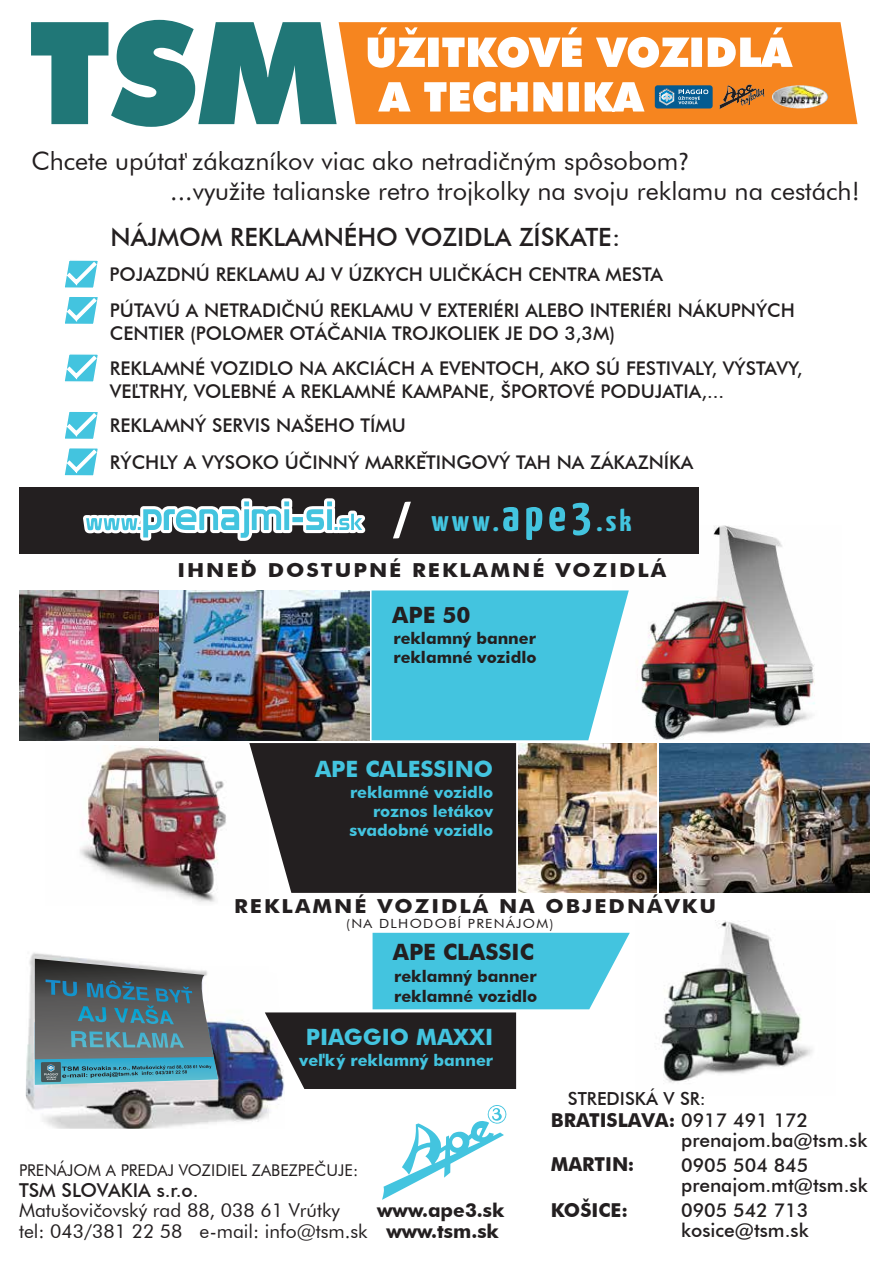
<style>
.page{position:relative;width:893px;height:1263px;background:#fff}
.page>*{position:absolute;margin:0;border:0;box-sizing:border-box;transform-origin:0 0}
.t1{font:700 29.7px "Yanone Kaffeesatz";color:#43c4df;scale:1.11 1}
.t2{font:25.35px "Futura BT";color:#231f20}
.t3{font:500 25.2px "Futura BT";color:#231f20}
.t4{font:700 22.5px "Futura BT";color:#43c4df}
.t5{font:700 22.5px "Futura BT";color:#231f20}
.t6{font:700 19.35px "Futura BT";letter-spacing:.095em;color:#231f20;scale:1.11 1}
.t7{font:500 19.2px/20.1px "Futura BT";color:#231f20}
.t8{font:19.2px "Futura BT";color:#231f20}
.t9{font:700 19.2px "Futura BT";color:#231f20}
.t10{font:500 18.9px/22.6px "Futura BT";color:#231f20}
.t11{font:500 18.9px "Futura BT";color:#231f20;scale:1.11 1}
.t12{font:500 18px "Futura BT";color:#231f20}
.t13{font:700 16.2px/19.5px "Futura BT";color:#43c4df;text-align:right}
.t14{font:700 16.2px/19.5px "Futura BT";color:#231f20}
.t15{font:16.2px "Futura BT";color:#231f20}
.t16{font:700 16.2px "Futura BT";color:#43c4df;scale:1.11 1}
.t17{font:16.2px "Myriad Pro";color:#231f20;scale:1.11 1}
.t18{font:12.6px "Futura BT";letter-spacing:.095em;color:#231f20;scale:1.11 1}
.s1{font-family:"Myriad Pro"}
.s2{font-size:46.8px;color:#fff}
.s3{font-size:46.8px}
.s4{font-weight:700}
</style>
<div class="page">
<svg style="left:339px;top:22px;width:518px;height:102px;background:#f69237"></svg>
<svg style="left:31px;top:20px;width:306px;height:107px"></svg>
<img style="left:793px;top:85px;width:35px;height:23px">
<svg style="left:368px;top:27px;width:425px;height:85px"></svg>
<img style="left:661px;top:920px;width:152px;height:163px">
<img style="left:26px;top:952px;width:258px;height:177px">
<svg style="left:35px;top:959px;width:183px;height:126px;background:#628089"></svg>
<svg style="left:265px;top:933px;width:365px;height:156px"></svg>
<svg style="left:65px;top:354px;width:33px;height:28px"></svg>
<svg style="left:64px;top:411px;width:34px;height:65px"></svg>
<svg style="left:65px;top:260px;width:33px;height:64px"></svg>
<img style="left:612px;top:525px;width:203px;height:215px">
<img style="left:160px;top:590px;width:89px;height:150px">
<img style="left:19px;top:590px;width:139px;height:150px">
<img style="left:80px;top:746px;width:146px;height:156px">
<img style="left:249px;top:590px;width:380px;height:303px">
<img style="left:660px;top:743px;width:209px;height:150px">
<img style="left:519px;top:743px;width:137px;height:150px">
<div style="left:19px;top:487px;width:679px;height:66px;background:#231f20"></div>
<svg style="left:382px;top:1105px;width:124px;height:95px"></svg>
<svg style="left:83px;top:498px;width:283px;height:43px"></svg>
<h2 class="t2" style="left:31px;top:145px;width:659px">Chcete upútat zákazníkov viac ako netradičným spôsobom<span class="s1">?</span></h2>
<h2 class="t2" style="left:170px;top:176px;width:691px">...využite talianske retro trojkolky na svoju reklamu na cestách!</h2>
<h3 class="t3" style="left:111px;top:222px;width:511px">NÁJMOM REKLAMNÉHO VOZIDLA ZÍSKATE:</h3>
<p class="t10" style="left:110px;top:263px;width:555px">POJAZDNÚ REKLAMU AJ V ÚZKYCH ULIČKÁCH CENTRA MESTA</p>
<p class="t10" style="left:110px;top:299px;width:686px">PÚTAVÚ A NETRADIČNÚ REKLAMU V EXTERIÉRI ALEBO INTERIÉRI NÁKUPNÝCH<br>CENTIER (POLOMER OTÁČANIA TROJKOLIEK JE DO 3,3M)</p>
<p class="t10" style="left:110px;top:357px;width:694px">REKLAMNÉ VOZIDLO NA AKCIÁCH A EVENTOCH, AKO SÚ FESTIVALY, VÝSTAVY,<br>VELTRHY, VOLEBNÉ A REKLAMNÉ KAMPANE, ŠPORTOVÉ PODUJATIA,...</p>
<p class="t17" style="left:135px;top:380px;width:5px">'</p>
<p class="t10" style="left:110px;top:407px;width:585px;line-height:36.5px">REKLAMNÝ SERVIS NAŠEHO TÍMU<br>RÝCHLY A VYSOKO ÚČINNÝ MARKETINGOVÝ TAH NA ZÁKAZNÍKA</p>
<p class="t11" style="left:419px;top:446px;width:11px">ˇ</p>
<h1 class="t1" style="left:392px;top:499px;width:217px"><span class="s2">/</span> www.<span class="s3">ape3</span>.sk</h1>
<p class="t6" style="left:177px;top:559px;width:442px">IHNED DOSTUPNÉ REKLAMNÉ VOZIDLÁ</p>
<p class="t6" style="left:242px;top:555px;width:11px">ˇ</p>
<p class="t5" style="left:392px;top:601px;width:80px">APE 50</p>
<p class="t14" style="left:393px;top:628px;width:145px">reklamný banner reklamné vozidlo</p>
<p class="t4" style="left:315px;top:755px;width:180px">APE CALESSINO</p>
<p class="t13" style="left:350px;top:782px;width:145px">reklamné vozidlo roznos letákov svadobné vozidlo</p>
<p class="t6" style="left:234px;top:895px;width:436px">REKLAMNÉ VOZIDLÁ NA OBJEDNÁVKU</p>
<p class="t18" style="left:346px;top:916px;width:188px">(NA DLHODOBÍ PRENÁJOM)</p>
<p class="t5" style="left:393px;top:938px;width:143px">APE CLASSIC</p>
<p class="t14" style="left:394px;top:967px;width:145px">reklamný banner reklamné vozidlo</p>
<p class="t4" style="left:306px;top:1023px;width:189px">PIAGGIO MAXXI</p>
<p class="t16" style="left:322px;top:1050px;width:4px">'</p>
<p class="t13" style="left:299px;top:1050px;width:195px">velký reklamný banner</p>
<p class="t12" style="left:568px;top:1087px;width:139px">STREDISKÁ V SR:</p>
<p class="t7" style="left:681px;top:1111px;width:188px;line-height:19.4px;text-indent:-130px"><span class="s4">BRATISLAVA:</span> 0917 491 172 prenajom.ba@tsm.sk</p>
<p class="t9" style="left:551px;top:1153px;width:85px">MARTIN:</p>
<p class="t7" style="left:681px;top:1155px;width:188px">0905 504 845 prenajom.mt@tsm.sk</p>
<p class="t15" style="left:19px;top:1160px;width:341px">PRENÁJOM A PREDAJ VOZIDIEL ZABEZPEČUJE:</p>
<p class="t8" style="left:19px;top:1199px;width:322px">Matušovičovský rad 88, 038 61 Vrútky</p>
<p class="t7" style="left:19px;top:1180px;width:181px">TSM SLOVAKIA s.r.o.</p>
<p class="t9" style="left:551px;top:1198px;width:79px">KOŠICE:</p>
<p class="t7" style="left:681px;top:1199px;width:129px">0905 542 713</p>
<p class="t9" style="left:377px;top:1198px;width:129px">www.ape3.sk</p>
<p class="t8" style="left:19px;top:1219px;width:350px">tel: 043/381 22 58 e-mail: info@tsm.sk</p>
<p class="t7" style="left:681px;top:1220px;width:129px">kosice@tsm.sk</p>
<p class="t9" style="left:386px;top:1219px;width:114px">www.tsm.sk</p>
</div>
